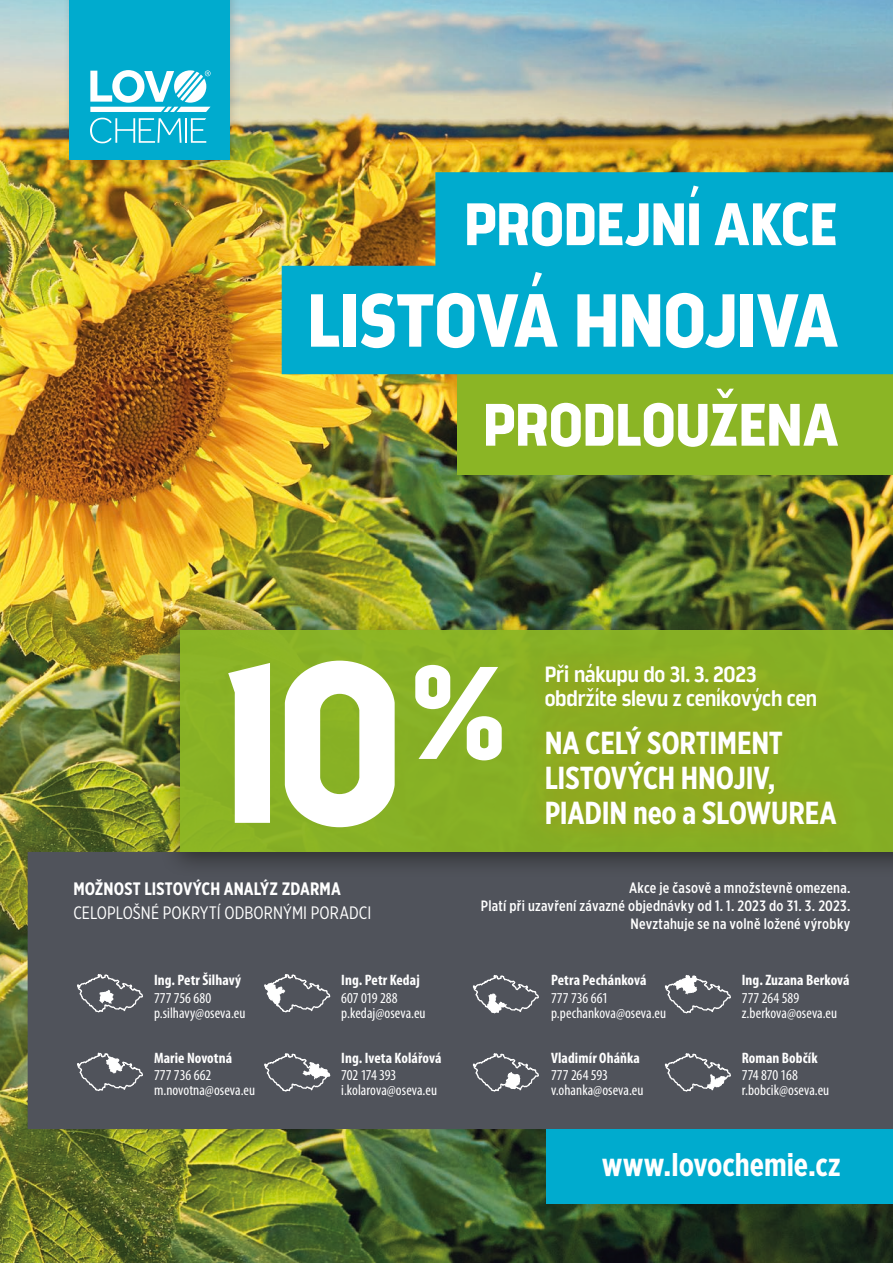
<style>
.page{position:relative;width:893px;height:1263px;background:#fff}
.page>*{position:absolute;margin:0;border:0;box-sizing:border-box;transform-origin:0 0}
.t1{font:700 191.85px "Good News Sans";color:#fff}
.t2{font:700 63.75px "Good News Sans";letter-spacing:-.01em;color:#fff}
.t3{font:700 50.85px "Good News Sans";letter-spacing:-.01em;color:#fff}
.t4{font:700 32.25px "Gotham X Narrow";color:#fff}
.t5{font:700 31.8px/35.1px "Gotham X Narrow";letter-spacing:-.005em;color:#fff}
.t6{font:600 18.75px/24px "Good News Sans";letter-spacing:-.015em;color:#fff}
.t7{font:18px "Gotham X Narrow";letter-spacing:.005em;color:#fff}
.t8{font:700 18px "Gotham X Narrow";letter-spacing:.01em;color:#fff}
.Společnost{font:condensed 15.15px "Myriad Pro";color:#fff}
.Společnost-2{font:700 condensed 15.15px "Myriad Pro";letter-spacing:.005em;color:#fff}
.t9{font:500 15px "Gotham X Narrow";letter-spacing:.02em;color:#fff}
</style>
<div class="page">
<img style="left:0;top:953px;width:893px;height:310px">
<img style="left:0;top:216px;width:893px;height:737px">
<img style="left:0;top:0;width:893px;height:216px">
<div style="left:28px;top:852px;width:865px;height:277px;background:#50535b"></div>
<div style="left:62px;top:0;width:179px;height:173px;background:#1d1d1b;opacity:.2"></div>
<div style="left:69px;top:0;width:160px;height:160px;background:#00abce"></div>
<svg style="left:90px;top:118px;width:92px;height:25px"></svg>
<hr style="left:185px;top:118px;width:2px;height:25px;background:#fff">
<svg style="left:191px;top:118px;width:15px;height:25px"></svg>
<svg style="left:90px;top:70px;width:121px;height:42px"></svg>
<div style="left:546px;top:1129px;width:347px;height:74px;background:#00abce"></div>
<svg style="left:76px;top:973px;width:68px;height:40px;background:#6a6d74"></svg>
<svg style="left:76px;top:1051px;width:68px;height:41px;background:#6a6d73"></svg>
<svg style="left:263px;top:973px;width:68px;height:40px;background:#6f7178"></svg>
<svg style="left:263px;top:1052px;width:68px;height:40px;background:#6d7076"></svg>
<svg style="left:472px;top:974px;width:68px;height:40px;background:#6c6f76"></svg>
<svg style="left:472px;top:1052px;width:68px;height:40px;background:#6c6f76"></svg>
<svg style="left:664px;top:974px;width:68px;height:40px;background:#707279"></svg>
<svg style="left:664px;top:1052px;width:68px;height:40px;background:#6a6c73"></svg>
<div style="left:159px;top:614px;width:734px;height:264px;background:#1d1d1b;opacity:.75"></div>
<div style="left:181px;top:630px;width:712px;height:222px;background:#8bb525"></div>
<div style="left:520px;top:640px;width:340px;height:210px;background:#8cac22"></div>
<div style="left:457px;top:365px;width:436px;height:109px;background:#8bb525"></div>
<svg style="left:282px;top:172px;width:611px;height:202px;background:#14a7b9"></svg>
<p class="t3" style="left:464px;top:185px;width:375px">PRODEJNÍ AKCE</p>
<p class="t2" style="left:307px;top:271px;width:533px">LISTOVÁ HNOJIVA</p>
<p class="t3" style="left:483px;top:385px;width:357px">PRODLOUŽENA</p>
<p class="t1" style="left:220px;top:595px;width:286px">10<sup>%</sup></p>
<p class="t6" style="left:545px;top:663px;width:274px">Při nákupu do 31. 3. 2023 obdržíte slevu z ceníkových cen</p>
<p class="t5" style="left:545px;top:725px;width:240px">NA CELÝ SORTIMENT</p>
<p class="t5" style="left:545px;top:760px;width:293px">LISTOVÝCH HNOJIV,<br>PIADIN neo a SLOWUREA</p>
<p class="t8" style="left:73px;top:877px;width:269px">MOŽNOST LISTOVÝCH ANALÝZ ZDARMA</p>
<p class="t7" style="left:73px;top:902px;width:300px">CELOPLOŠNÉ POKRYTÍ ODBORNÝMI PORADCI</p>
<p class="Společnost-2" style="left:154px;top:972px;width:89px">Ing. Petr Šilhavý</p>
<p class="Společnost" style="left:154px;top:989px;width:59px">777 756 680</p>
<p class="Společnost" style="left:154px;top:1005px;width:93px">p.silhavy@oseva.eu</p>
<p class="Společnost-2" style="left:154px;top:1049px;width:80px">Marie Novotná</p>
<p class="Společnost" style="left:154px;top:1067px;width:59px">777 736 662</p>
<p class="Společnost" style="left:154px;top:1082px;width:103px">m.novotna@oseva.eu</p>
<p class="Společnost-2" style="left:341px;top:972px;width:80px">Ing. Petr Kedaj</p>
<p class="Společnost" style="left:341px;top:989px;width:58px">607 019 288</p>
<p class="Společnost" style="left:341px;top:1005px;width:86px">p.kedaj@oseva.eu</p>
<p class="Společnost-2" style="left:341px;top:1049px;width:102px">Ing. Iveta Kolářová</p>
<p class="Společnost" style="left:341px;top:1067px;width:56px">702 174 393</p>
<p class="Společnost" style="left:341px;top:1082px;width:97px">i.kolarova@oseva.eu</p>
<p class="t9" style="left:629px;top:878px;width:223px">Akce je časově a množstevně omezena.</p>
<p class="t9" style="left:481px;top:896px;width:371px">Platí při uzavření závazné objednávky od 1. 1. 2023 do 31. 3. 2023.</p>
<p class="t9" style="left:630px;top:914px;width:222px">Nevztahuje se na volně ložené výrobky</p>
<p class="Společnost-2" style="left:551px;top:972px;width:97px">Petra Pechánková</p>
<p class="Společnost" style="left:551px;top:989px;width:58px">777 736 661</p>
<p class="Společnost" style="left:551px;top:1005px;width:117px">p.pechankova@oseva.eu</p>
<p class="Společnost-2" style="left:551px;top:1049px;width:90px">Vladimír Oháňka</p>
<p class="Společnost" style="left:551px;top:1067px;width:58px">777 264 593</p>
<p class="Společnost" style="left:551px;top:1082px;width:94px">v.ohanka@oseva.eu</p>
<p class="Společnost-2" style="left:742px;top:972px;width:109px">Ing. Zuzana Berková</p>
<p class="Společnost" style="left:742px;top:989px;width:59px">777 264 589</p>
<p class="Společnost" style="left:742px;top:1005px;width:97px">z.berkova@oseva.eu</p>
<p class="Společnost-2" style="left:742px;top:1049px;width:77px">Roman Bobčík</p>
<p class="Společnost" style="left:742px;top:1067px;width:57px">774 870 168</p>
<p class="Společnost" style="left:742px;top:1082px;width:89px">r.bobcik@oseva.eu</p>
<p class="t4" style="left:602px;top:1144px;width:240px">www.lovochemie.cz</p>
</div>
